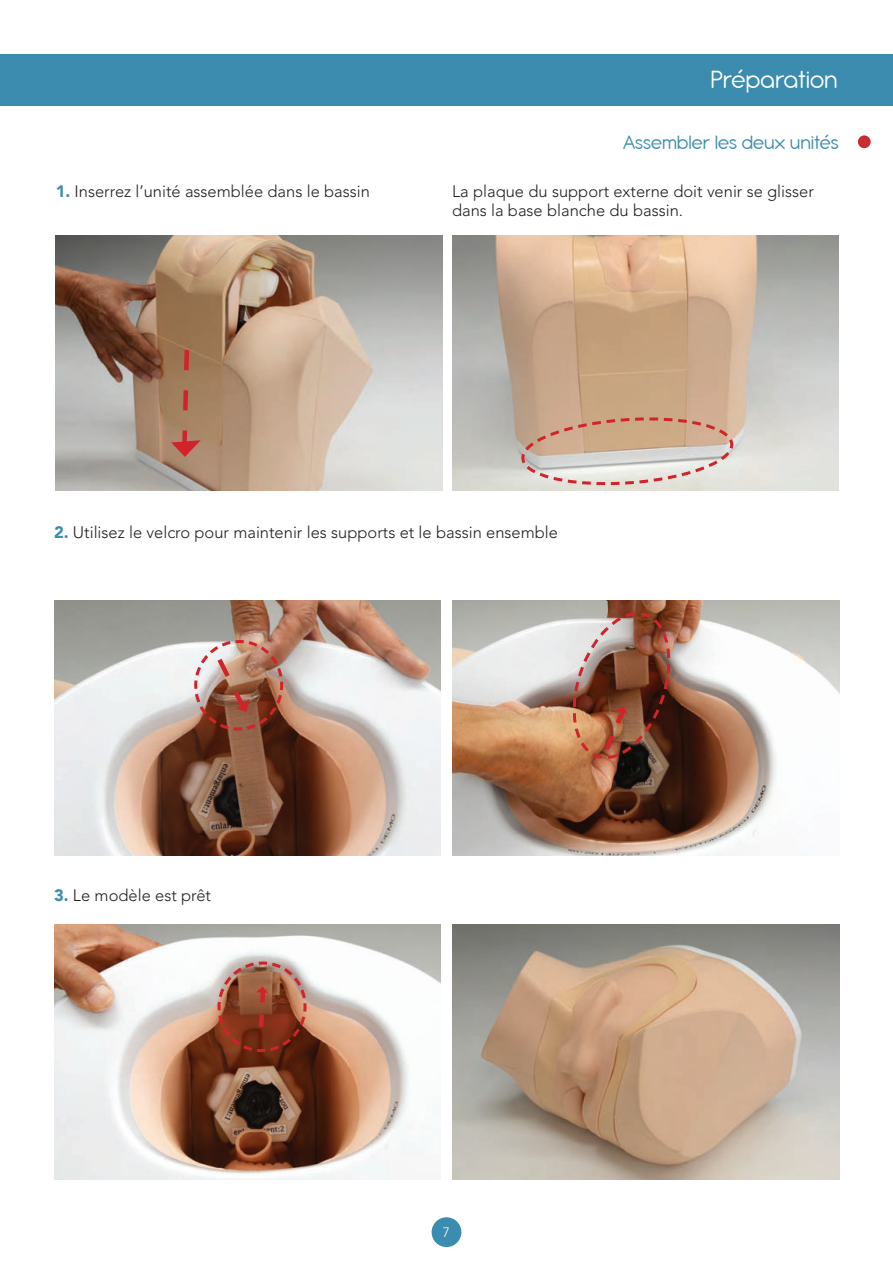
<style>
.page{position:relative;width:893px;height:1263px;background:#fff}
.page>*{position:absolute;margin:0;border:0;box-sizing:border-box;transform-origin:0 0}
.t1{font:27px "Antipasto Pro";color:#fff}
.t2{font:21px "Antipasto Pro";color:#3b8caf}
.t3{font:300 16.5px/19.8px "Avenir LT Std";color:#231f20}
.t4{font:300 13.5px "Avenir LT Std";color:#fff}
.s1{font-weight:900;color:#3c8daf}
</style>
<div class="page">
<div style="left:432px;top:1217px;width:29px;height:30px;background:#3b8caf;border-radius:50%"></div>
<div style="left:0;top:54px;width:893px;height:51px;background:#3b8caf"></div>
<div style="left:858px;top:135px;width:13px;height:13px;background:#c92d31;border-radius:50%"></div>
<img style="left:56px;top:235px;width:387px;height:256px">
<img style="left:54px;top:601px;width:387px;height:255px">
<img style="left:54px;top:924px;width:387px;height:255px">
<img style="left:452px;top:235px;width:387px;height:256px">
<img style="left:452px;top:601px;width:387px;height:255px">
<img style="left:452px;top:924px;width:387px;height:255px">
<svg style="left:521px;top:416px;width:214px;height:70px;background:#d4bbac"></svg>
<svg style="left:171px;top:345px;width:30px;height:112px;background:#a87257"></svg>
<img style="left:193px;top:639px;width:91px;height:92px">
<img style="left:570px;top:610px;width:103px;height:151px">
<svg style="left:217px;top:960px;width:90px;height:93px;background:#985742"></svg>
<p class="t1" style="left:710px;top:65px;width:129px">Préparation</p>
<p class="t3" style="left:56px;top:181px;width:316px"><span class="s1">1.</span> Inserrez l’unité assemblée dans le bassin</p>
<p class="t2" style="left:623px;top:130px;width:217px">Assembler les deux unités</p>
<p class="t3" style="left:452px;top:181px;width:363px">La plaque du support externe doit venir se glisser dans la base blanche du bassin.</p>
<p class="t3" style="left:54px;top:522px;width:505px"><span class="s1">2.</span> Utilisez le velcro pour maintenir les supports et le bassin ensemble</p>
<p class="t3" style="left:54px;top:886px;width:159px"><span class="s1">3.</span> Le modèle est prêt</p>
<p class="t4" style="left:443px;top:1225px;width:9px">7</p>
</div>
